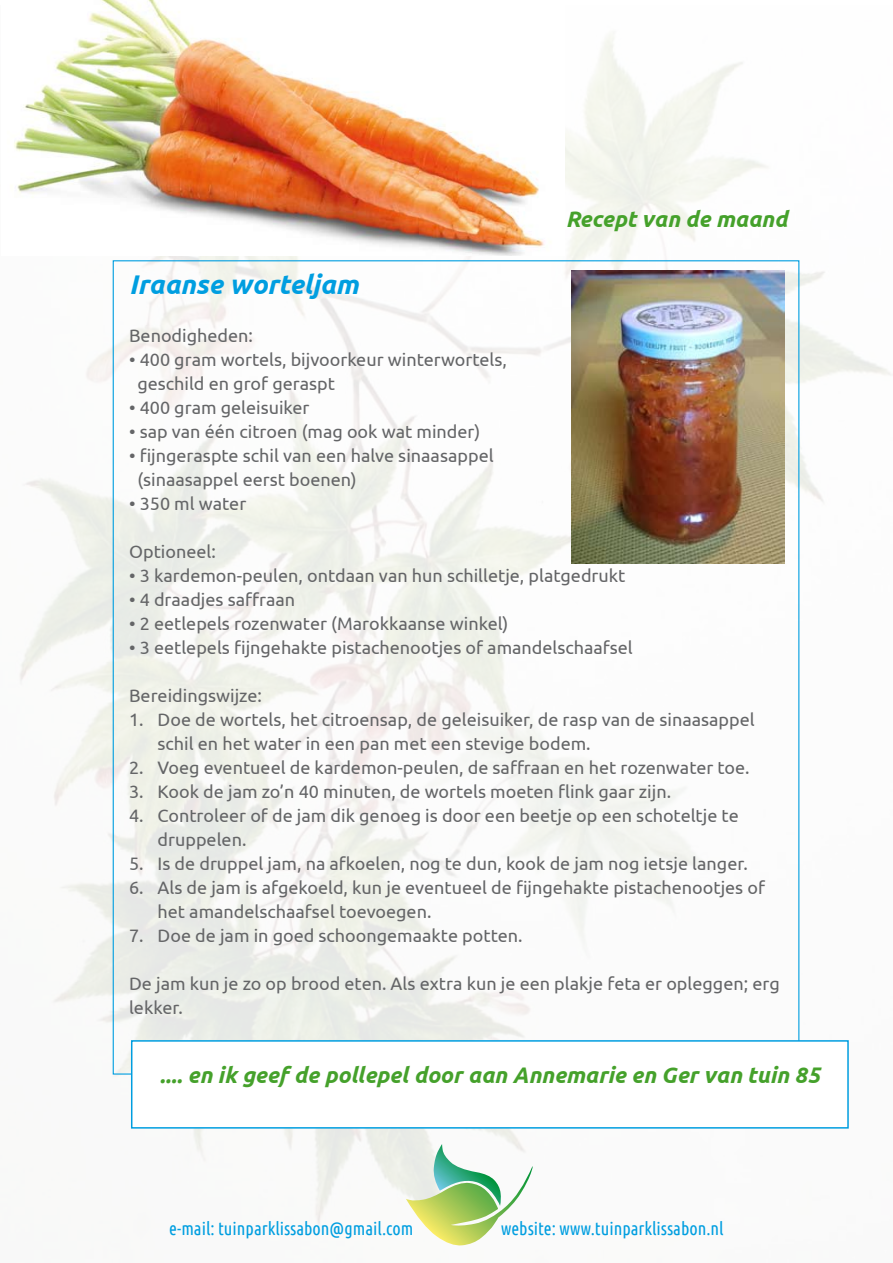
<style>
.page{position:relative;width:893px;height:1263px;background:#fff}
.page>*{position:absolute;margin:0;border:0;box-sizing:border-box;transform-origin:0 0}
.t1{font:italic 700 27px "Ubuntu";color:#009ee0}
.t2{font:italic 700 22.5px "Ubuntu";color:#45a12b}
.t3{font:18px/24px "Ubuntu";color:#646567}
.t4{font:18px "Ubuntu Condensed";color:#009ee0}
</style>
<div class="page">
<img style="left:20px;top:35px;width:871px;height:1191px">
<svg style="left:406px;top:1144px;width:126px;height:102px"></svg>
<img style="left:571px;top:270px;width:213px;height:294px">
<img style="left:14px;top:0;width:551px;height:255px">
<div style="left:132px;top:1041px;width:716px;height:87px;background:#fff"></div>
<div style="left:131px;top:1040px;width:718px;height:88px;border:2px solid #009ee0"></div>
<p class="t2" style="left:566px;top:205px;width:223px">Recept van de maand</p>
<h1 class="t1" style="left:129px;top:268px;width:231px">Iraanse worteljam</h1>
<p class="t3" style="left:129px;top:323px;width:125px">Benodigheden:</p>
<p class="t3" style="left:137px;top:347px;width:371px;text-indent:-8px">• 400 gram wortels, bijvoorkeur winterwortels, geschild en grof geraspt</p>
<p class="t3" style="left:129px;top:395px;width:182px">• 400 gram geleisuiker</p>
<p class="t3" style="left:129px;top:419px;width:353px">• sap van één citroen (mag ook wat minder)</p>
<p class="t3" style="left:137px;top:443px;width:358px;text-indent:-8px">• fijngeraspte schil van een halve sinaasappel (sinaasappel eerst boenen)</p>
<p class="t3" style="left:129px;top:491px;width:119px">• 350 ml water</p>
<p class="t3" style="left:129px;top:539px;width:88px">Optioneel:</p>
<p class="t3" style="left:129px;top:563px;width:498px">• 3 kardemon-peulen, ontdaan van hun schilletje, platgedrukt</p>
<p class="t3" style="left:129px;top:587px;width:168px">• 4 draadjes saffraan</p>
<p class="t3" style="left:129px;top:611px;width:381px">• 2 eetlepels rozenwater (Marokkaanse winkel)</p>
<p class="t3" style="left:129px;top:635px;width:505px">• 3 eetlepels fijngehakte pistachenootjes of amandelschaafsel</p>
<p class="t3" style="left:129px;top:683px;width:134px">Bereidingswijze:</p>
<p class="t3" style="left:158px;top:707px;width:599px;text-indent:-28px">1. Doe de wortels, het citroensap, de geleisuiker, de rasp van de sinaasappel schil en het water in een pan met een stevige bodem.</p>
<p class="t3" style="left:129px;top:755px;width:622px">2. Voeg eventueel de kardemon-peulen, de saffraan en het rozenwater toe.</p>
<p class="t3" style="left:129px;top:779px;width:544px">3. Kook de jam zo’n 40 minuten, de wortels moeten flink gaar zijn.</p>
<p class="t3" style="left:158px;top:803px;width:583px;text-indent:-28px">4. Controleer of de jam dik genoeg is door een beetje op een schoteltje te druppelen.</p>
<p class="t3" style="left:129px;top:851px;width:620px">5. Is de druppel jam, na afkoelen, nog te dun, kook de jam nog ietsje langer.</p>
<p class="t3" style="left:158px;top:875px;width:609px;text-indent:-28px">6. Als de jam is afgekoeld, kun je eventueel de fijngehakte pistachenootjes of het amandelschaafsel toevoegen.</p>
<p class="t3" style="left:129px;top:923px;width:395px">7. Doe de jam in goed schoongemaakte potten.</p>
<p class="t3" style="left:129px;top:971px;width:652px">De jam kun je zo op brood eten. Als extra kun je een plakje feta er opleggen; erg lekker.</p>
<p class="t2" style="left:159px;top:1061px;width:662px">.... en ik geef de pollepel door aan Annemarie en Ger van tuin 85</p>
<p class="t4" style="left:169px;top:1217px;width:246px">e-mail: tuinparklissabon@gmail.com</p>
<p class="t4" style="left:501px;top:1217px;width:224px">website: www.tuinparklissabon.nl</p>
</div>
